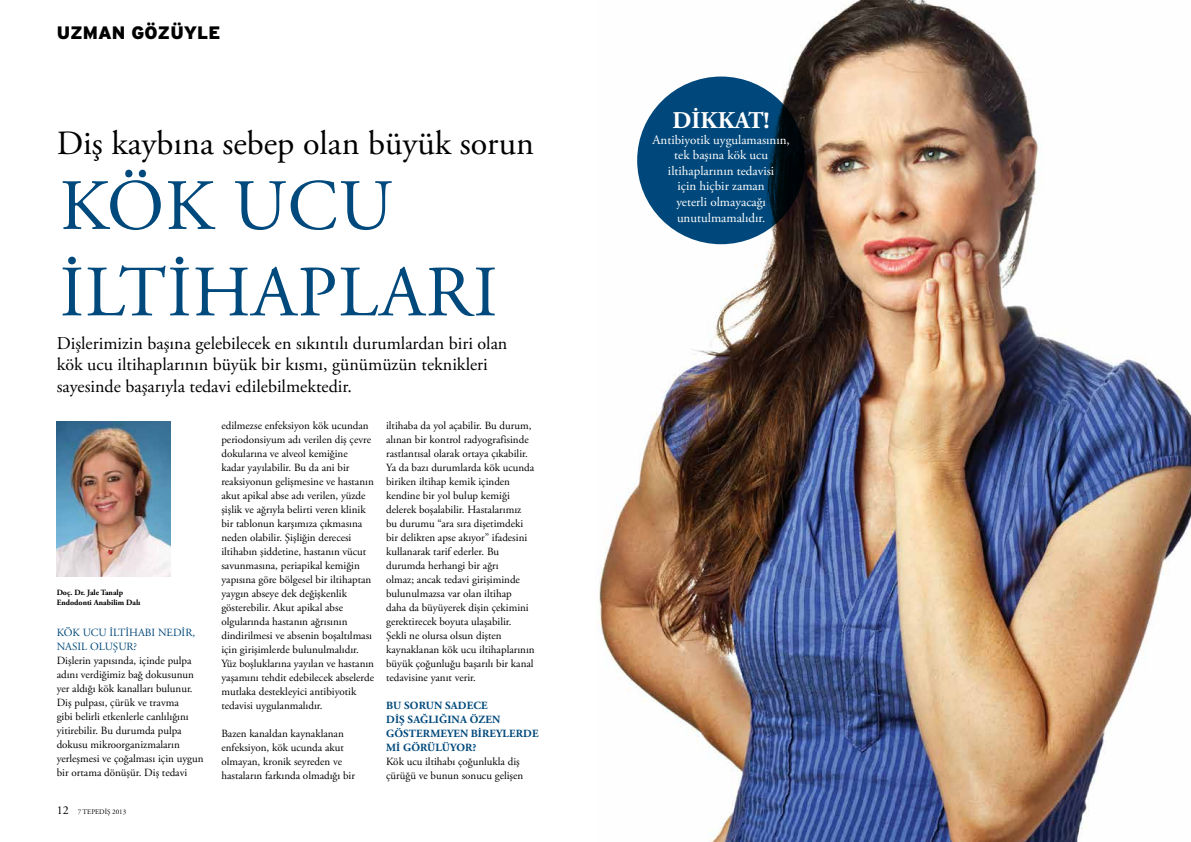
<style>
.page{position:relative;width:1191px;height:842px;background:#fff}
.page>*{position:absolute;margin:0;border:0;box-sizing:border-box;transform-origin:0 0}
.t1{font:72px/86.4px "Adobe Garamond Pro";letter-spacing:.015em;color:#00497c}
.t2{font:34px "Adobe Garamond Pro";color:#000}
.t3{font:700 24px "Adobe Garamond Pro";color:#fff}
.t4{font:18px/21.6px "Adobe Garamond Pro";color:#000}
.t5{font:900 18px "Interstate";color:#000}
.t6{font:13px/15.6px "Adobe Garamond Pro";color:#fff;text-align:center}
.t7{font:12px "Adobe Garamond Pro";color:#000}
.t8{font:11px/14px "Adobe Garamond Pro";color:#000}
.t9{font:700 11px/14px "Adobe Garamond Pro";letter-spacing:.015em;color:#00497c}
.t10{font:11px/14px "Adobe Garamond Pro";color:#00497c}
.t11{font:700 8px/9.6px "Adobe Garamond Pro";color:#000}
.t12{font:7px "Adobe Garamond Pro";color:#000}
</style>
<div class="page">
<img style="left:57px;top:421px;width:113px;height:156px">
<img style="left:599px;top:0;width:592px;height:842px">
<div style="left:637px;top:77px;width:168px;height:167px;background:#00497c;border-radius:50%"></div>
<h3 class="t5" style="left:57px;top:22px;width:165px">UZMAN GÖZÜYLE</h3>
<h2 class="t2" style="left:57px;top:122px;width:479px">Diş kaybına sebep olan büyük sorun</h2>
<h1 class="t1" style="left:60px;top:165px;width:439px">KÖK UCU<br>İLTİHAPLARI</h1>
<h3 class="t4" style="left:57px;top:333px;width:452px">Dişlerimizin başına gelebilecek en sıkıntılı durumlardan biri olan kök ucu iltihaplarının büyük bir kısmı, günümüzün teknikleri sayesinde başarıyla tedavi edilebilmektedir.</h3>
<p class="t11" style="left:57px;top:588px;width:85px">Doç. Dr. Jale Tanalp<br>Endodonti Anabilim Dalı</p>
<p class="t10" style="left:57px;top:625px;width:140px">KÖK UCU İLTİHABI NEDİR,<br>NASIL OLUŞUR?</p>
<p class="t8" style="left:57px;top:653px;width:148px">Dişlerin yapısında, içinde pulpa adını verdiğimiz bağ dokusunun yer aldığı kök kanalları bulunur.<br>Diş pulpası, çürük ve travma<br>gibi belirli etkenlerle canlılığını yitirebilir. Bu durumda pulpa dokusu mikroorganizmaların yerleşmesi ve çoğalması için uygun bir ortama dönüşür. Diş tedavi</p>
<p class="t7" style="left:57px;top:803px;width:13px">12</p>
<p class="t12" style="left:78px;top:807px;width:50px">7 TEPEDİŞ 2013</p>
<p class="t8" style="left:221px;top:419px;width:154px">edilmezse enfeksiyon kök ucundan periodonsiyum adı verilen diş çevre dokularına ve alveol kemiğine<br>kadar yayılabilir. Bu da ani bir reaksiyonun gelişmesine ve hastanın akut apikal abse adı verilen, yüzde şişlik ve ağrıyla belirti veren klinik bir tablonun karşımıza çıkmasına neden olabilir. Şişliğin derecesi iltihabın şiddetine, hastanın vücut savunmasına, periapikal kemiğin yapısına göre bölgesel bir iltihaptan yaygın abseye dek değişkenlik gösterebilir. Akut apikal abse olgularında hastanın ağrısının dindirilmesi ve absenin boşaltılması için girişimlerde bulunulmalıdır.<br>Yüz boşluklarına yayılan ve hastanın yaşamını tehdit edebilecek abselerde mutlaka destekleyici antibiyotik tedavisi uygulanmalıdır.</p>
<p class="t8" style="left:221px;top:727px;width:135px">Bazen kanaldan kaynaklanan enfeksiyon, kök ucunda akut olmayan, kronik seyreden ve hastaların farkında olmadığı bir</p>
<p class="t8" style="left:386px;top:419px;width:150px">iltihaba da yol açabilir. Bu durum, alınan bir kontrol radyografisinde rastlantısal olarak ortaya çıkabilir.<br>Ya da bazı durumlarda kök ucunda biriken iltihap kemik içinden kendine bir yol bulup kemiği delerek boşalabilir. Hastalarımız bu durumu “ara sıra dişetimdeki bir delikten apse akıyor” ifadesini kullanarak tarif ederler. Bu durumda herhangi bir ağrı<br>olmaz; ancak tedavi girişiminde bulunulmazsa var olan iltihap<br>daha da büyüyerek dişin çekimini gerektirecek boyuta ulaşabilir.<br>Şekli ne olursa olsun dişten kaynaklanan kök ucu iltihaplarının büyük çoğunluğu başarılı bir kanal tedavisine yanıt verir.</p>
<p class="t9" style="left:386px;top:699px;width:154px">BU SORUN SADECE<br>DİŞ SAĞLI ĞINA ÖZEN<br>GÖSTERMEYEN Bİ REYLERDE<br>Mİ GÖRÜLÜYO R?</p>
<p class="t8" style="left:386px;top:755px;width:139px">Kök ucu iltihabı çoğunlukla diş çürüğü ve bunun sonucu gelişen</p>
<h3 class="t3" style="left:672px;top:106px;width:99px">DİKKAT!</h3>
<p class="t6" style="left:652px;top:132px;width:139px">Antibiyotik uygulamasının, tek başına kök ucu iltihaplarının tedavisi<br>için hiçbir zaman<br>yeterli olmayacağı unutulmamalıdır.</p>
</div>
